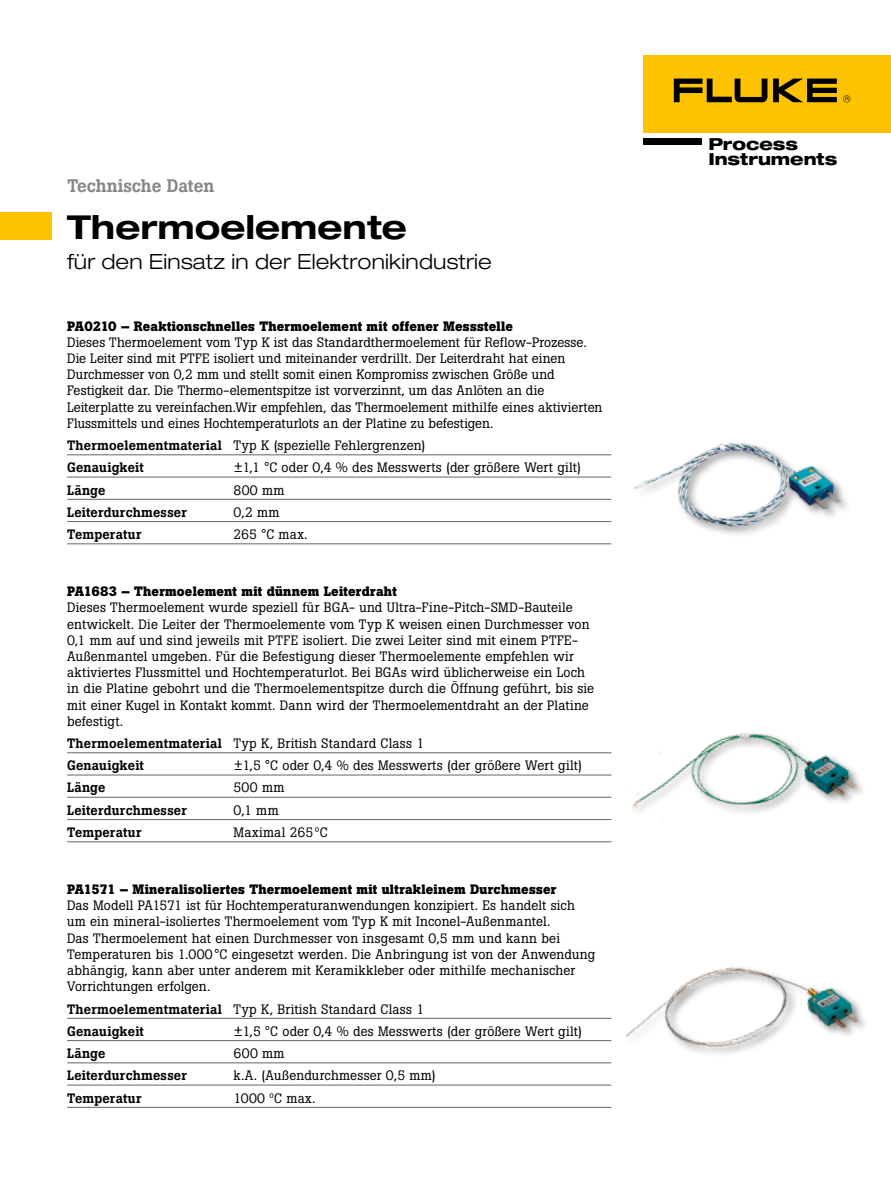
<style>
.page{position:relative;width:891px;height:1188px;background:#fff}
.page>*{position:absolute;margin:0;border:0;box-sizing:border-box;transform-origin:0 0}
.t1{font:700 expanded 33px "Helvetica Neue LT Std";color:#000}
.t2{font:300 expanded 21px "Helvetica Neue LT Std";letter-spacing:.01em;color:#000}
.t3{font:500 18px "Boton Pro";color:#868786}
.t4{font:800 expanded 16.65px/15.5px "Helvetica Neue LT Std";letter-spacing:-.005em;color:#000}
.t5{font:13.5px/16.2px "Boton Pro";letter-spacing:.005em;color:#000}
.t6{font:500 13.5px/22.2px "Boton Pro";letter-spacing:.01em;color:#000}
.t7{font:700 13.5px "Boton Pro";letter-spacing:.015em;color:#000}
.t8{font:13.5px "Boton Pro";letter-spacing:.025em;color:#000}
.s1{font-weight:400}
</style>
<div class="page">
<hr style="left:67px;top:454px;width:544px;height:1px;background:#6e6e6e">
<hr style="left:67px;top:477px;width:544px;height:1px;background:#6e6e6e">
<hr style="left:67px;top:499px;width:544px;height:1px;background:#6e6e6e">
<hr style="left:67px;top:521px;width:544px;height:1px;background:#6e6e6e">
<hr style="left:67px;top:543px;width:544px;height:1px;background:#6e6e6e">
<hr style="left:67px;top:752px;width:544px;height:1px;background:#6e6e6e">
<hr style="left:67px;top:775px;width:544px;height:1px;background:#6e6e6e">
<hr style="left:67px;top:797px;width:544px;height:1px;background:#6e6e6e">
<hr style="left:67px;top:819px;width:544px;height:1px;background:#6e6e6e">
<hr style="left:67px;top:841px;width:544px;height:1px;background:#6e6e6e">
<hr style="left:67px;top:1018px;width:544px;height:1px;background:#6e6e6e">
<hr style="left:67px;top:1040px;width:544px;height:1px;background:#6e6e6e">
<hr style="left:67px;top:1062px;width:544px;height:1px;background:#6e6e6e">
<hr style="left:67px;top:1085px;width:544px;height:1px;background:#6e6e6e">
<hr style="left:67px;top:1107px;width:544px;height:1px;background:#6e6e6e">
<div style="left:644px;top:55px;width:247px;height:77px;background:#fdc300"></div>
<svg style="left:674px;top:79px;width:163px;height:23px"></svg>
<div style="left:644px;top:138px;width:58px;height:6px;background:#000"></div>
<svg style="left:843px;top:95px;width:7px;height:8px"></svg>
<div style="left:0;top:213px;width:52px;height:27px;background:#fdc300"></div>
<img style="left:634px;top:443px;width:214px;height:92px">
<img style="left:632px;top:733px;width:230px;height:86px">
<img style="left:626px;top:967px;width:235px;height:87px">
<h3 class="t3" style="left:67px;top:174px;width:148px">Technische Daten</h3>
<h1 class="t1" style="left:67px;top:207px;width:341px">Thermoelemente</h1>
<h2 class="t2" style="left:67px;top:249px;width:426px">für den Einsatz in der Elektronikindustrie</h2>
<p class="t7" style="left:67px;top:317px;width:447px">PA0210 – Reaktionschnelles Thermoelement mit offener Messstelle</p>
<p class="t5" style="left:67px;top:334px;width:537px">Dieses Thermoelement vom Typ K ist das Standardthermoelement für Reflow-Prozesse.<br>Die Leiter sind mit PTFE isoliert und miteinander verdrillt. Der Leiterdraht hat einen Durchmesser von 0,2 mm und stellt somit einen Kompromiss zwischen Größe und Festigkeit dar. Die Thermo-elementspitze ist vorverzinnt, um das Anlöten an die Leiterplatte zu vereinfachen.Wir empfehlen, das Thermoelement mithilfe eines aktivierten Flussmittels und eines Hochtemperaturlots an der Platine zu befestigen.</p>
<p class="t6" style="left:67px;top:434px;width:360px">Thermoelementmaterial <span class="s1">Typ K (spezielle Fehlergrenzen)<br></span>Genauigkeit</p>
<p class="t5" style="left:234px;top:459px;width:349px">±1,1 °C oder 0,4 % des Messwerts (der größere Wert gilt)</p>
<p class="t6" style="left:67px;top:479px;width:40px">Länge</p>
<p class="t5" style="left:234px;top:482px;width:52px">800 mm</p>
<p class="t6" style="left:67px;top:501px;width:121px">Leiterdurchmesser</p>
<p class="t5" style="left:234px;top:504px;width:47px">0,2 mm</p>
<p class="t6" style="left:67px;top:523px;width:76px">Temperatur</p>
<p class="t5" style="left:234px;top:526px;width:75px">265 °C max.</p>
<p class="t7" style="left:67px;top:583px;width:331px">PA1683 – Thermoelement mit dünnem Leiterdraht</p>
<p class="t5" style="left:67px;top:600px;width:529px">Dieses Thermoelement wurde speziell für BGA- und Ultra-Fine-Pitch-SMD-Bauteile entwickelt. Die Leiter der Thermoelemente vom Typ K weisen einen Durchmesser von 0,1 mm auf und sind jeweils mit PTFE isoliert. Die zwei Leiter sind mit einem PTFE-Außenmantel umgeben. Für die Befestigung dieser Thermoelemente empfehlen wir aktiviertes Flussmittel und Hochtemperaturlot. Bei BGAs wird üblicherweise ein Loch in die Platine gebohrt und die Thermoelementspitze durch die Öffnung geführt, bis sie mit einer Kugel in Kontakt kommt. Dann wird der Thermoelementdraht an der Platine befestigt.</p>
<p class="t6" style="left:67px;top:732px;width:359px">Thermoelementmaterial <span class="s1">Typ K, British Standard Class 1<br></span>Genauigkeit</p>
<p class="t5" style="left:234px;top:757px;width:350px">±1,5 °C oder 0,4 % des Messwerts (der größere Wert gilt)</p>
<p class="t6" style="left:67px;top:777px;width:40px">Länge</p>
<p class="t5" style="left:234px;top:780px;width:52px">500 mm</p>
<p class="t6" style="left:67px;top:799px;width:121px">Leiterdurchmesser</p>
<p class="t5" style="left:234px;top:802px;width:46px">0,1 mm</p>
<p class="t6" style="left:67px;top:821px;width:76px">Temperatur</p>
<p class="t8" style="left:234px;top:823px;width:95px">Maximal 265ºC</p>
<p class="t7" style="left:67px;top:881px;width:491px">PA1571 – Mineralisoliertes Thermoelement mit ultrakleinem Durchmesser</p>
<p class="t5" style="left:67px;top:897px;width:529px">Das Modell PA1571 ist für Hochtemperaturanwendungen konzipiert. Es handelt sich um ein mineral-isoliertes Thermoelement vom Typ K mit Inconel-Außenmantel.<br>Das Thermoelement hat einen Durchmesser von insgesamt 0,5 mm und kann bei Temperaturen bis 1.000°C eingesetzt werden. Die Anbringung ist von der Anwendung abhängig, kann aber unter anderem mit Keramikkleber oder mithilfe mechanischer Vorrichtungen erfolgen.</p>
<p class="t6" style="left:67px;top:998px;width:359px">Thermoelementmaterial <span class="s1">Typ K, British Standard Class 1<br></span>Genauigkeit</p>
<p class="t5" style="left:234px;top:1023px;width:350px">±1,5 °C oder 0,4 % des Messwerts (der größere Wert gilt)</p>
<p class="t6" style="left:67px;top:1042px;width:40px">Länge</p>
<p class="t5" style="left:234px;top:1045px;width:52px">600 mm</p>
<p class="t6" style="left:67px;top:1064px;width:121px">Leiterdurchmesser</p>
<p class="t5" style="left:234px;top:1067px;width:204px">k.A. (Außendurchmesser 0,5 mm)</p>
<p class="t6" style="left:67px;top:1087px;width:76px">Temperatur</p>
<p class="t8" style="left:234px;top:1089px;width:83px">1000 ºC max.</p>
<p class="t4" style="left:708px;top:136px;width:131px">Process<br>Instruments</p>
</div>
